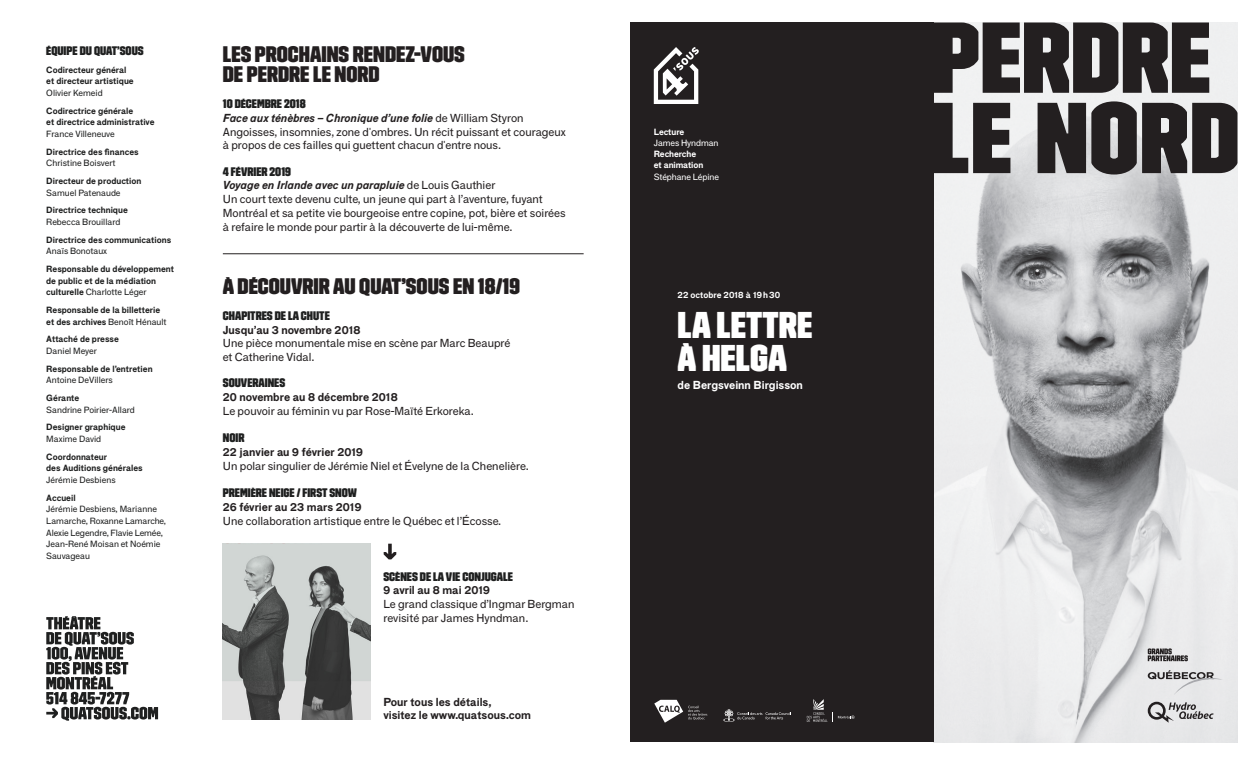
<style>
.page{position:relative;width:1260px;height:765px;background:#fff}
.page>*{position:absolute;margin:0;border:0;box-sizing:border-box;transform-origin:0 0}
.t1{font:37.25px "Trim Poster Average";color:#fff}
.t2{font:22.5px "Trim Poster Average";color:#231f20}
.t3{font:12.38px "Trim Poster Average";color:#1f2020}
.t4{font:11.25px/13.8px "F Grotesk";color:#231f20}
.t5{font:700 11.25px "F Grotesk";color:#231f20}
.t6{font:italic 700 11.25px "F Grotesk";color:#231f20}
.t7{font:700 11.25px "F Grotesk";color:#fff}
.t8{font:700 8.75px "F Grotesk";color:#1f2020}
.t9{font:8.75px/11.8px "F Grotesk";color:#1f2020}
.t10{font:700 8.75px "F Grotesk";letter-spacing:-.01em;color:#fff}
.t11{font:8.75px "F Grotesk";letter-spacing:-.01em;color:#fff}
.s1{font-weight:700}
.s2{font-weight:400}
.s3{font-weight:400;font-style:normal}
</style>
<div class="page">
<img style="left:934px;top:22px;width:304px;height:720px">
<div style="left:630px;top:22px;width:304px;height:720px;background:#231f20"></div>
<svg style="left:654px;top:47px;width:45px;height:57px"></svg>
<svg style="left:1148px;top:702px;width:66px;height:21px"></svg>
<svg style="left:1148px;top:670px;width:75px;height:25px;background:#cccccd"></svg>
<svg style="left:1148px;top:648px;width:40px;height:13px"></svg>
<svg style="left:807px;top:699px;width:48px;height:23px"></svg>
<svg style="left:723px;top:709px;width:68px;height:13px"></svg>
<svg style="left:654px;top:700px;width:53px;height:23px"></svg>
<svg style="left:934px;top:101px;width:304px;height:74px"></svg>
<svg style="left:934px;top:23px;width:275px;height:70px"></svg>
<svg style="left:46px;top:616px;width:112px;height:105px"></svg>
<img style="left:223px;top:544px;width:148px;height:175px">
<svg style="left:384px;top:544px;width:12px;height:15px"></svg>
<hr style="left:223px;top:253px;width:361px;height:1px;background:#231f20">
<p class="t3" style="left:46px;top:44px;width:99px">ÉQUIPE DU QUAT’SOUS</p>
<p class="t8" style="left:46px;top:64px;width:82px">Codirecteur général</p>
<p class="t8" style="left:46px;top:76px;width:89px">et directeur artistique</p>
<p class="t9" style="left:46px;top:87px;width:58px">Olivier Kemeid</p>
<p class="t8" style="left:46px;top:105px;width:89px">Codirectrice générale</p>
<p class="t8" style="left:46px;top:117px;width:110px">et directrice administrative</p>
<p class="t9" style="left:46px;top:128px;width:70px">France Villeneuve</p>
<p class="t8" style="left:46px;top:146px;width:94px">Directrice des finances</p>
<p class="t9" style="left:46px;top:157px;width:71px">Christine Boisvert</p>
<p class="t8" style="left:46px;top:176px;width:97px">Directeur de production</p>
<p class="t9" style="left:46px;top:187px;width:76px">Samuel Patenaude</p>
<p class="t8" style="left:46px;top:205px;width:83px">Directrice technique</p>
<p class="t9" style="left:46px;top:216px;width:76px">Rebecca Brouillard</p>
<p class="t8" style="left:46px;top:234px;width:126px">Directrice des communications</p>
<p class="t9" style="left:46px;top:245px;width:62px">Anaïs Bonotaux</p>
<p class="t8" style="left:46px;top:263px;width:129px">Responsable du développement</p>
<p class="t8" style="left:46px;top:275px;width:111px">de public et de la médiation</p>
<p class="t9" style="left:46px;top:286px;width:102px"><span class="s1">culturelle</span> Charlotte Léger</p>
<p class="t8" style="left:46px;top:305px;width:116px">Responsable de la billetterie</p>
<p class="t8" style="left:46px;top:316px;width:122px">et des archives <span class="s2">Benoît Hénault</span></p>
<p class="t8" style="left:46px;top:334px;width:74px">Attaché de presse</p>
<p class="t9" style="left:46px;top:345px;width:52px">Daniel Meyer</p>
<p class="t8" style="left:46px;top:363px;width:108px">Responsable de l’entretien</p>
<p class="t9" style="left:46px;top:374px;width:68px">Antoine DeVillers</p>
<p class="t8" style="left:46px;top:392px;width:34px">Gérante</p>
<p class="t9" style="left:46px;top:404px;width:90px">Sandrine Poirier-Allard</p>
<p class="t8" style="left:46px;top:422px;width:81px">Designer graphique</p>
<p class="t9" style="left:46px;top:433px;width:56px">Maxime David</p>
<p class="t8" style="left:46px;top:451px;width:62px">Coordonnateur</p>
<p class="t8" style="left:46px;top:463px;width:98px">des Auditions générales</p>
<p class="t9" style="left:46px;top:474px;width:71px">Jérémie Desbiens</p>
<p class="t8" style="left:46px;top:492px;width:31px">Accueil</p>
<p class="t9" style="left:46px;top:503px;width:112px">Jérémie Desbiens, Marianne</p>
<p class="t9" style="left:46px;top:515px;width:121px">Lamarche, Roxanne Lamarche,<br>Alexie Legendre, Flavie Lemée,</p>
<p class="t9" style="left:46px;top:539px;width:116px">Jean-René Moisan et Noémie<br>Sauvageau</p>
<p class="t2" style="left:223px;top:43px;width:244px">LES PROCHAINS RENDEZ-VOUS</p>
<p class="t2" style="left:223px;top:63px;width:158px">DE PERDRE LE NORD</p>
<p class="t3" style="left:223px;top:98px;width:84px">10 DÉCEMBRE 2018</p>
<p class="t6" style="left:223px;top:111px;width:302px">Face aux ténèbres – Chronique d’une folie <span class="s3">de William Styron</span></p>
<p class="t4" style="left:223px;top:125px;width:345px">Angoisses, insomnies, zone d'ombres. Un récit puissant et courageux</p>
<p class="t4" style="left:223px;top:139px;width:280px">à propos de ces failles qui guettent chacun d'entre nous.</p>
<p class="t3" style="left:223px;top:165px;width:70px">4 FÉVRIER 2019</p>
<p class="t6" style="left:223px;top:179px;width:274px">Voyage en Irlande avec un parapluie <span class="s3">de Louis Gauthier</span></p>
<p class="t4" style="left:223px;top:192px;width:321px">Un court texte devenu culte, un jeune qui part à l’aventure, fuyant</p>
<p class="t4" style="left:223px;top:206px;width:344px">Montréal et sa petite vie bourgeoise entre copine, pot, bière et soirées</p>
<p class="t4" style="left:223px;top:220px;width:291px">à refaire le monde pour partir à la découverte de lui-même.</p>
<p class="t2" style="left:223px;top:275px;width:299px">À DÉCOUVRIR AU QUAT’SOUS EN 18/19</p>
<p class="t3" style="left:223px;top:309px;width:109px">CHAPITRES DE LA CHUTE</p>
<p class="t5" style="left:223px;top:323px;width:139px">Jusqu’au 3 novembre 2018</p>
<p class="t4" style="left:223px;top:337px;width:289px">Une pièce monumentale mise en scène par Marc Beaupré</p>
<p class="t4" style="left:223px;top:350px;width:93px">et Catherine Vidal.</p>
<p class="t3" style="left:223px;top:377px;width:64px">SOUVERAINES</p>
<p class="t5" style="left:223px;top:390px;width:176px">20 novembre au 8 décembre 2018</p>
<p class="t4" style="left:223px;top:404px;width:253px">Le pouvoir au féminin vu par Rose-Maïté Erkoreka.</p>
<p class="t3" style="left:223px;top:432px;width:23px">NOIR</p>
<p class="t5" style="left:223px;top:445px;width:142px">22 janvier au 9 février 2019</p>
<p class="t4" style="left:223px;top:459px;width:307px">Un polar singulier de Jérémie Niel et Évelyne de la Chenelière.</p>
<p class="t3" style="left:223px;top:487px;width:136px">PREMIÈRE NEIGE / FIRST SNOW</p>
<p class="t5" style="left:223px;top:500px;width:140px">26 février au 23 mars 2019</p>
<p class="t4" style="left:223px;top:514px;width:280px">Une collaboration artistique entre le Québec et l’Écosse.</p>
<p class="t3" style="left:383px;top:570px;width:131px">SCÈNES DE LA VIE CONJUGALE</p>
<p class="t5" style="left:383px;top:583px;width:108px">9 avril au 8 mai 2019</p>
<p class="t4" style="left:383px;top:597px;width:193px">Le grand classique d’Ingmar Bergman revisité par James Hyndman.</p>
<p class="t5" style="left:383px;top:695px;width:110px">Pour tous les détails,</p>
<p class="t5" style="left:383px;top:708px;width:149px">visitez le www.quatsous.com</p>
<p class="t10" style="left:654px;top:126px;width:32px">Lecture</p>
<p class="t11" style="left:654px;top:138px;width:66px">James Hyndman</p>
<p class="t10" style="left:654px;top:149px;width:44px">Recherche</p>
<p class="t10" style="left:654px;top:160px;width:51px">et animation</p>
<p class="t11" style="left:654px;top:171px;width:67px">Stéphane Lépine</p>
<p class="t10" style="left:678px;top:289px;width:104px">22 octobre 2018 à 19h30</p>
<p class="t1" style="left:678px;top:306px;width:136px">LA LETTRE</p>
<p class="t1" style="left:678px;top:340px;width:111px">À HELGA</p>
<p class="t7" style="left:678px;top:378px;width:127px">de Bergsveinn Birgisson</p>
</div>
